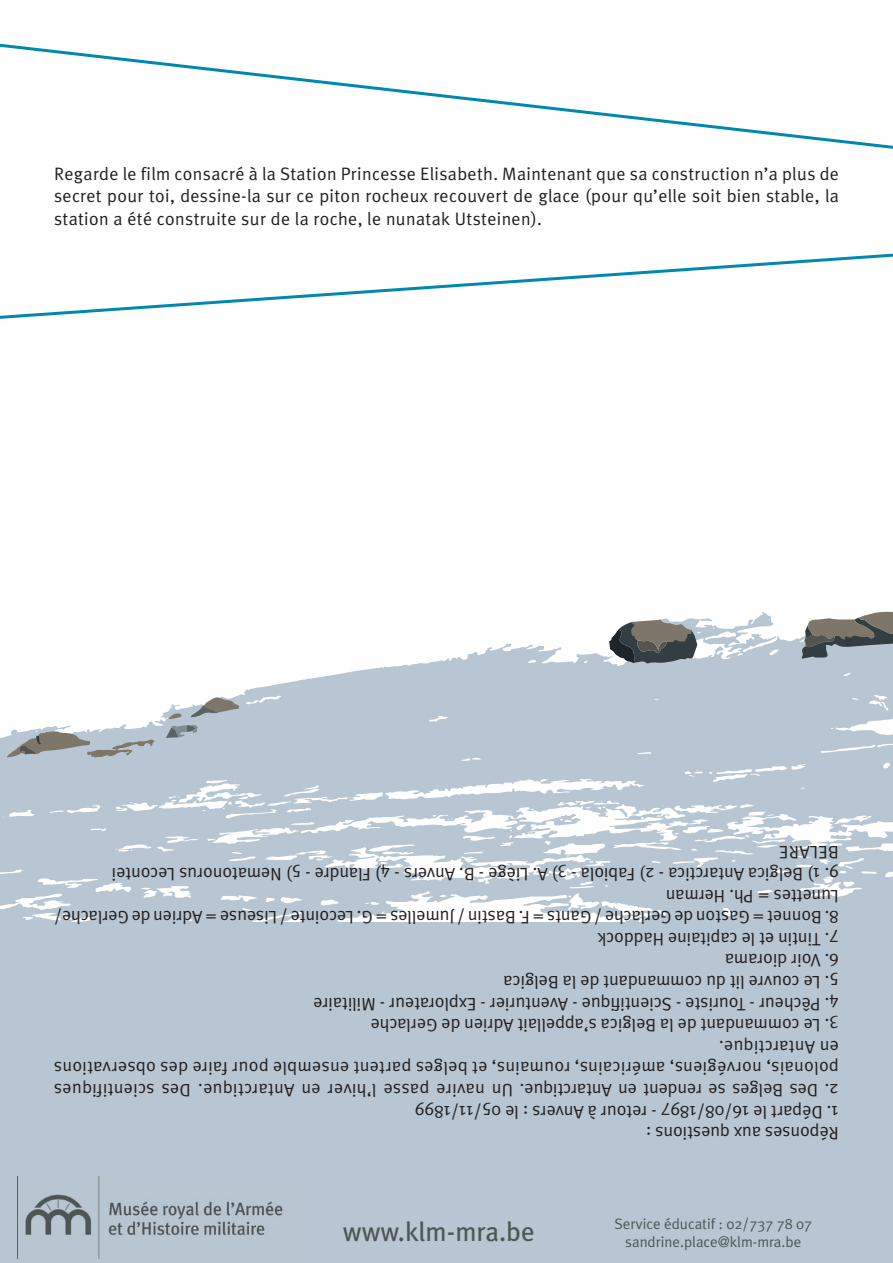
<style>
.page{position:relative;width:893px;height:1263px;background:#fff}
.page>*{position:absolute;margin:0;border:0;box-sizing:border-box;transform-origin:0 0}
.t1{font:27px "Meta Plus";color:#4d5657}
.t2{font:18px/21.6px "Meta Plus Normal";color:#231f20;text-align:justify}
.t3{font:15px/18px "Meta Plus";color:#4d5657;text-align:center}
</style>
<div class="page">
<svg style="left:0;top:43px;width:893px;height:106px"></svg>
<svg style="left:0;top:612px;width:893px;height:311px;fill:#b7c6d2"></svg>
<svg style="left:609px;top:620px;width:88px;height:44px;background:#6e7272"></svg>
<svg style="left:801px;top:612px;width:92px;height:47px;background:#888b8b"></svg>
<svg style="left:191px;top:697px;width:48px;height:20px"></svg>
<svg style="left:168px;top:712px;width:14px;height:7px"></svg>
<svg style="left:166px;top:725px;width:32px;height:13px"></svg>
<svg style="left:7px;top:731px;width:148px;height:27px;background:#a3aaad"></svg>
<svg style="left:0;top:253px;width:893px;height:66px"></svg>
<div style="left:0;top:923px;width:893px;height:340px;background:#b7c6d2"></div>
<img style="left:17px;top:1177px;width:266px;height:82px">
<p class="t2" style="left:54px;top:162px;width:786px;line-height:22.5px">Regarde le film consacré à la Station Princesse Elisabeth. Maintenant que sa construction n’a plus de secret pour toi, dessine-la sur ce piton rocheux recouvert de glace (pour qu’elle soit bien stable, la station a été construite sur de la roche, le nunatak Utsteinen).</p>
<p class="t2" style="left:839px;top:885px;width:729px;rotate:-180deg">9. 1) Belgica Antarctica - 2) Fabiola - 3) A. Liège - B. Anvers - 4) Flandre - 5) Nematonorus Lecontei<br>BELARE</p>
<p class="t2" style="left:839px;top:928px;width:786px;rotate:-180deg">8. Bonnet = Gaston de Gerlache / Gants = F. Bastin / Jumelles = G. Lecointe / Liseuse = Adrien de Gerlache/<br>Lunettes = Ph. Herman</p>
<p class="t2" style="left:839px;top:950px;width:243px;rotate:-180deg">7. Tintin et le capitaine Haddock</p>
<p class="t2" style="left:839px;top:972px;width:116px;rotate:-180deg">6. Voir diorama</p>
<p class="t2" style="left:839px;top:993px;width:337px;rotate:-180deg">5. Le couvre lit du commandant de la Belgica</p>
<p class="t2" style="left:839px;top:1015px;width:527px;rotate:-180deg">4. Pêcheur - Touriste - Scientifique - Aventurier - Explorateur - Militaire</p>
<p class="t2" style="left:839px;top:1036px;width:470px;rotate:-180deg">3. Le commandant de la Belgica s’appellait Adrien de Gerlache</p>
<p class="t2" style="left:839px;top:1101px;width:786px;rotate:-180deg">2. Des Belges se rendent en Antarctique. Un navire passe l’hiver en Antarctique. Des scientifiques polonais, norvégiens, américains, roumains, et belges partent ensemble pour faire des observations en Antarctique.</p>
<p class="t2" style="left:839px;top:1123px;width:426px;rotate:-180deg">1. Départ le 16/08/1897 - retour à Anvers : le 05/11/1899</p>
<p class="t2" style="left:839px;top:1144px;width:195px;rotate:-180deg">Réponses aux questions :</p>
<h1 class="t1" style="left:343px;top:1216px;width:193px">www.klm-mra.be</h1>
<p class="t3" style="left:614px;top:1214px;width:199px">Service éducatif : 02/737 78 07 sandrine.place@klm-mra.be</p>
</div>
